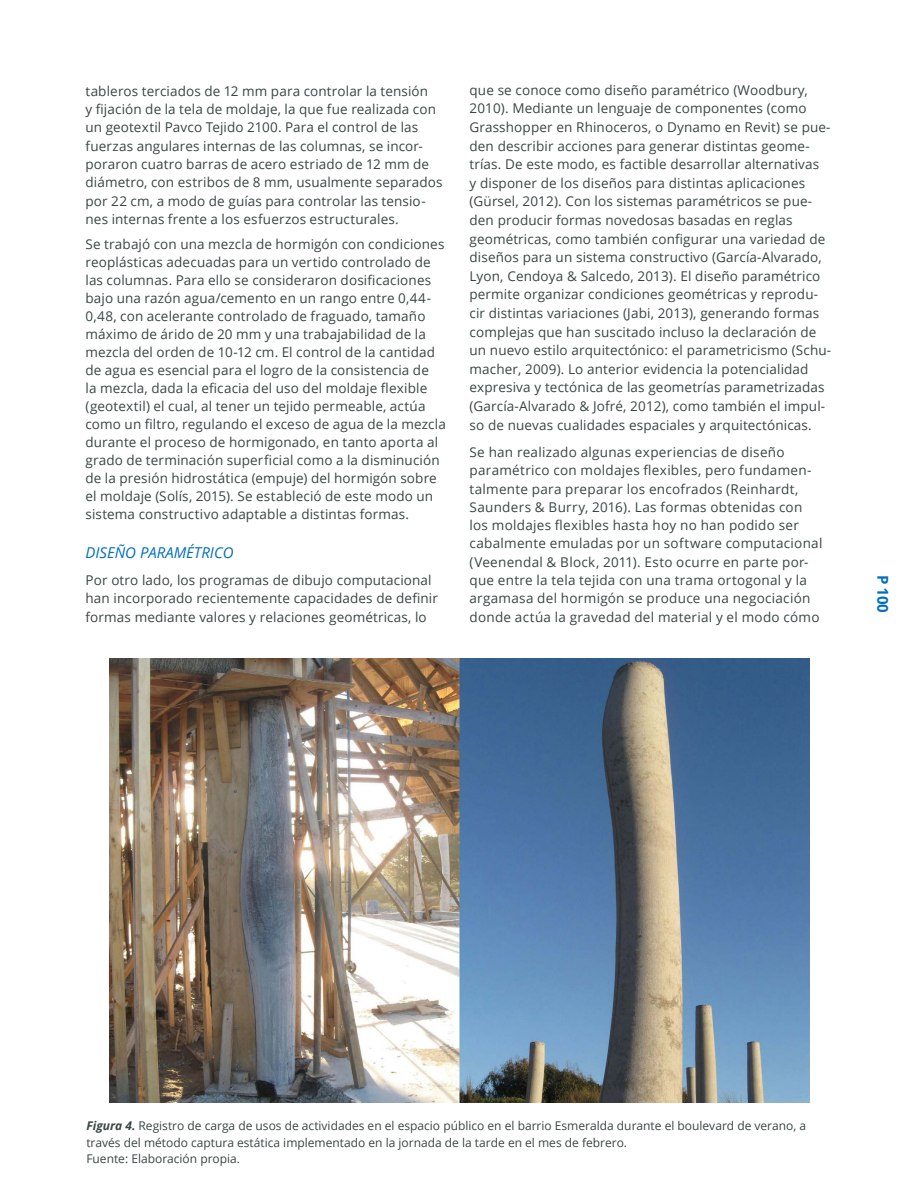
<style>
.page{position:relative;width:918px;height:1188px;background:#fff}
.page>*{position:absolute;margin:0;border:0;box-sizing:border-box;transform-origin:0 0}
.t1{font:italic 15px "Open Sans";color:#0070c0}
.t2{font:700 15px "Open Sans";color:#0070c0}
.t3{font:13.5px/18.6px "Open Sans";letter-spacing:.01em;color:#3b4544}
.t4{font:12px/16.5px "Open Sans";color:#3b4544}
.s1{font-weight:700;font-style:italic}
</style>
<div class="page">
<img style="left:110px;top:659px;width:699px;height:443px">
<p class="t3" style="left:86px;top:81px;width:359px">tableros terciados de 12 mm para controlar la tensión<br>y fijación de la tela de moldaje, la que fue realizada con un geotextil Pavco Tejido 2100. Para el control de las fuerzas angulares internas de las columnas, se incor&shy;poraron cuatro barras de acero estriado de 12 mm de diámetro, con estribos de 8 mm, usualmente separados por 22 cm, a modo de guías para controlar las tensio&shy;nes internas frente a los esfuerzos estructurales.</p>
<p class="t3" style="left:86px;top:235px;width:362px;line-height:18px">Se trabajó con una mezcla de hormigón con condiciones reoplásticas adecuadas para un vertido controlado de las columnas. Para ello se consideraron dosificaciones bajo una razón agua/cemento en un rango entre 0,44- 0,48, con acelerante controlado de fraguado, tamaño máximo de árido de 20 mm y una trabajabilidad de la mezcla del orden de 10-12 cm. El control de la cantidad de agua es esencial para el logro de la consistencia de<br>la mezcla, dada la eficacia del uso del moldaje flexible (geotextil) el cual, al tener un tejido permeable, actúa como un filtro, regulando el exceso de agua de la mezcla durante el proceso de hormigonado, en tanto aporta al grado de terminación superficial como a la disminución de la presión hidrostática (empuje) del hormigón sobre el moldaje (Solís, 2015). Se estableció de este modo un sistema constructivo adaptable a distintas formas.</p>
<p class="t1" style="left:86px;top:543px;width:150px">DISEÑO PARAMÉTRICO</p>
<p class="t3" style="left:86px;top:570px;width:354px">Por otro lado, los programas de dibujo computacional han incorporado recientemente capacidades de definir formas mediante valores y relaciones geométricas, lo</p>
<p class="t3" style="left:470px;top:80px;width:363px">que se conoce como diseño paramétrico (Woodbury, 2010). Mediante un lenguaje de componentes (como Grasshopper en Rhinoceros, o Dynamo en Revit) se pue&shy;den describir acciones para generar distintas geome&shy;trías. De este modo, es factible desarrollar alternativas<br>y disponer de los diseños para distintas aplicaciones (Gürsel, 2012). Con los sistemas paramétricos se pue&shy;den producir formas novedosas basadas en reglas geométricas, como también configurar una variedad de diseños para un sistema constructivo (García-Alvarado, Lyon, Cendoya &amp; Salcedo, 2013). El diseño paramétrico permite organizar condiciones geométricas y reprodu&shy;cir distintas variaciones (Jabi, 2013), generando formas complejas que han suscitado incluso la declaración de un nuevo estilo arquitectónico: el parametricismo (Schu&shy;macher, 2009). Lo anterior evidencia la potencialidad expresiva y tectónica de las geometrías parametrizadas (García-Alvarado &amp; Jofré, 2012), como también el impul&shy;so de nuevas cualidades espaciales y arquitectónicas.</p>
<p class="t3" style="left:470px;top:443px;width:354px">Se han realizado algunas experiencias de diseño paramétrico con moldajes flexibles, pero fundamen&shy;talmente para preparar los encofrados (Reinhardt, Saunders &amp; Burry, 2016). Las formas obtenidas con los moldajes flexibles hasta hoy no han podido ser cabalmente emuladas por un software computacional (Veenendal &amp; Block, 2011). Esto ocurre en parte por&shy;que entre la tela tejida con una trama ortogonal y la argamasa del hormigón se produce una negociación donde actúa la gravedad del material y el modo cómo</p>
<p class="t2" style="left:894px;top:575px;width:39px;rotate:90deg">P 100</p>
<p class="t4" style="left:86px;top:1117px;width:721px"><span class="s1">Figura 4.</span> Registro de carga de usos de actividades en el espacio público en el barrio Esmeralda durante el boulevard de verano, a través del método captura estática implementado en la jornada de la tarde en el mes de febrero.<br>Fuente: Elaboración propia.</p>
</div>
